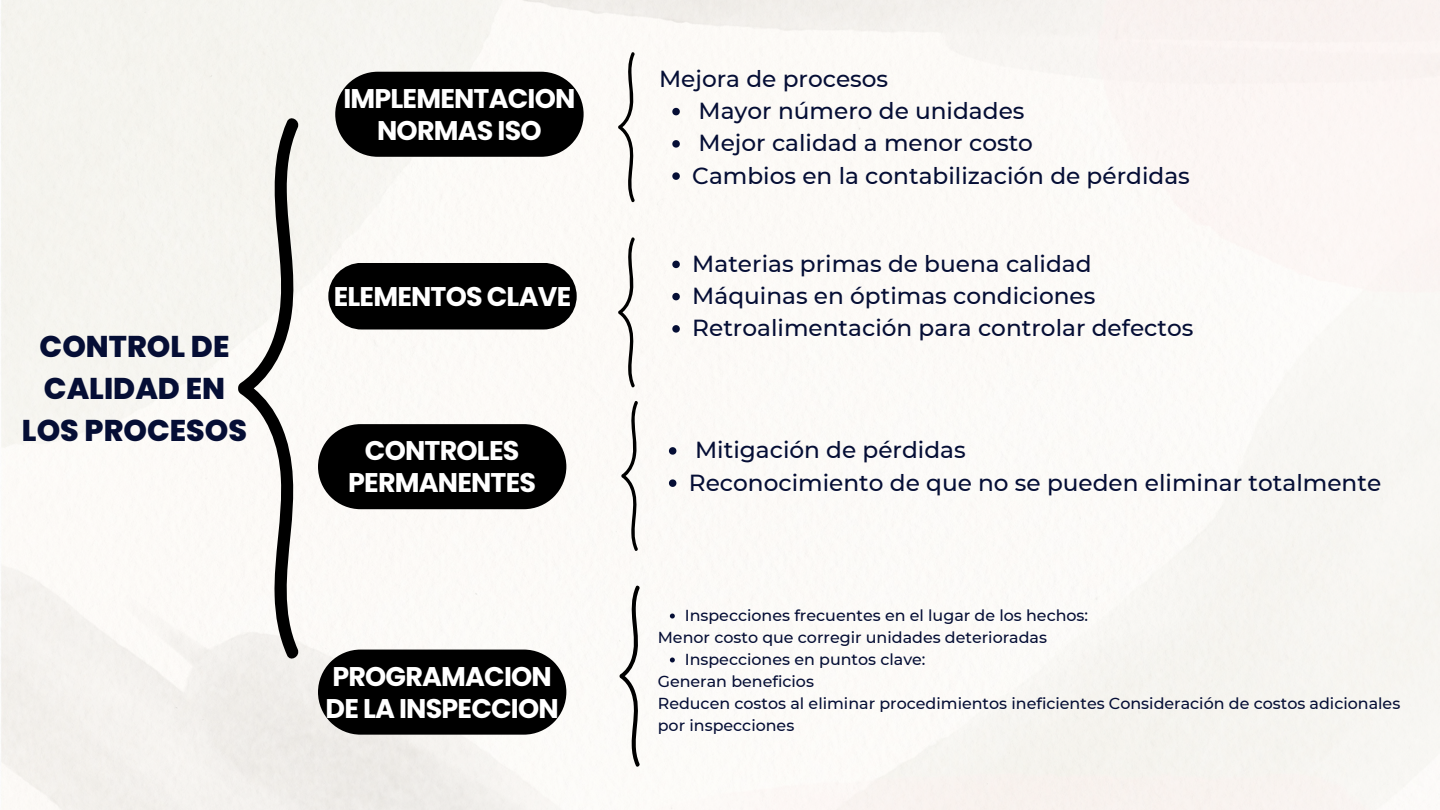
<style>
.page{position:relative;width:1440px;height:810px;background:#fff}
.page>*{position:absolute;margin:0;border:0;box-sizing:border-box;transform-origin:0 0}
.t1{font:800 30px/42px "Poppins";color:#050e35;text-align:center}
.t2{font:700 27px/32.2px "Poppins";letter-spacing:-.03em;color:#fff;text-align:center}
.t3{font:500 23.2px "Montserrat";color:#050e35}
.t4{font:500 15.9px/22px "Montserrat";color:#050e35}
</style>
<div class="page">
<img style="left:1px;top:0;width:1439px;height:810px">
<svg style="left:335px;top:72px;width:248px;height:85px;background:#121212"></svg>
<svg style="left:238px;top:114px;width:63px;height:548px"></svg>
<svg style="left:618px;top:51px;width:17px;height:152px"></svg>
<svg style="left:672px;top:108px;width:8px;height:7px"></svg>
<svg style="left:672px;top:140px;width:8px;height:8px"></svg>
<svg style="left:672px;top:172px;width:8px;height:8px"></svg>
<svg style="left:318px;top:650px;width:248px;height:85px;background:#121212"></svg>
<svg style="left:620px;top:584px;width:20px;height:184px"></svg>
<svg style="left:670px;top:614px;width:5px;height:5px"></svg>
<svg style="left:670px;top:658px;width:5px;height:4px"></svg>
<div style="left:328px;top:263px;width:249px;height:67px;background:#000;border-radius:33px"></div>
<svg style="left:318px;top:424px;width:248px;height:85px;background:#121211"></svg>
<svg style="left:618px;top:236px;width:17px;height:153px"></svg>
<svg style="left:672px;top:261px;width:8px;height:7px"></svg>
<svg style="left:672px;top:293px;width:8px;height:7px"></svg>
<svg style="left:672px;top:325px;width:8px;height:8px"></svg>
<svg style="left:621px;top:400px;width:18px;height:152px"></svg>
<svg style="left:669px;top:447px;width:7px;height:8px"></svg>
<svg style="left:669px;top:479px;width:7px;height:8px"></svg>
<h2 class="t1" style="left:22px;top:325px;width:227px">CONTROL DE<br>CALIDAD EN<br>LOS PROCESOS</h2>
<p class="t2" style="left:343px;top:82px;width:234px">IMPLEMENTACION<br>NORMAS ISO</p>
<p class="t2" style="left:334px;top:280px;width:239px">ELEMENTOS CLAVE</p>
<p class="t2" style="left:348px;top:435px;width:189px">CONTROLES<br>PERMANENTES</p>
<h2 class="t2" style="left:326px;top:660px;width:235px;text-align:left">PROGRAMACION<br>DE LA INSPECCION</h2>
<p class="t3" style="left:659px;top:64px;width:231px">Mejora de procesos</p>
<h1 class="t3" style="left:699px;top:97px;width:327px">Mayor número de unidades</h1>
<h2 class="t3" style="left:699px;top:129px;width:336px">Mejor calidad a menor costo</h2>
<h2 class="t3" style="left:692px;top:161px;width:499px">Cambios en la contabilización de pérdidas</h2>
<p class="t3" style="left:692px;top:249px;width:401px">Materias primas de buena calidad</p>
<p class="t3" style="left:692px;top:282px;width:405px">Máquinas en óptimas condiciones</p>
<p class="t3" style="left:692px;top:314px;width:503px">Retroalimentación para controlar defectos</p>
<p class="t3" style="left:695px;top:436px;width:272px">Mitigación de pérdidas</p>
<p class="t3" style="left:689px;top:468px;width:694px">Reconocimiento de que no se pueden eliminar totalmente</p>
<p class="t4" style="left:685px;top:604px;width:405px">Inspecciones frecuentes en el lugar de los hechos:</p>
<h3 class="t4" style="left:658px;top:626px;width:391px">Menor costo que corregir unidades deterioradas</h3>
<p class="t4" style="left:685px;top:648px;width:242px">Inspecciones en puntos clave:</p>
<p class="t4" style="left:658px;top:670px;width:744px">Generan beneficios<br>Reducen costos al eliminar procedimientos ineficientes Consideración de costos adicionales por inspecciones</p>
</div>
